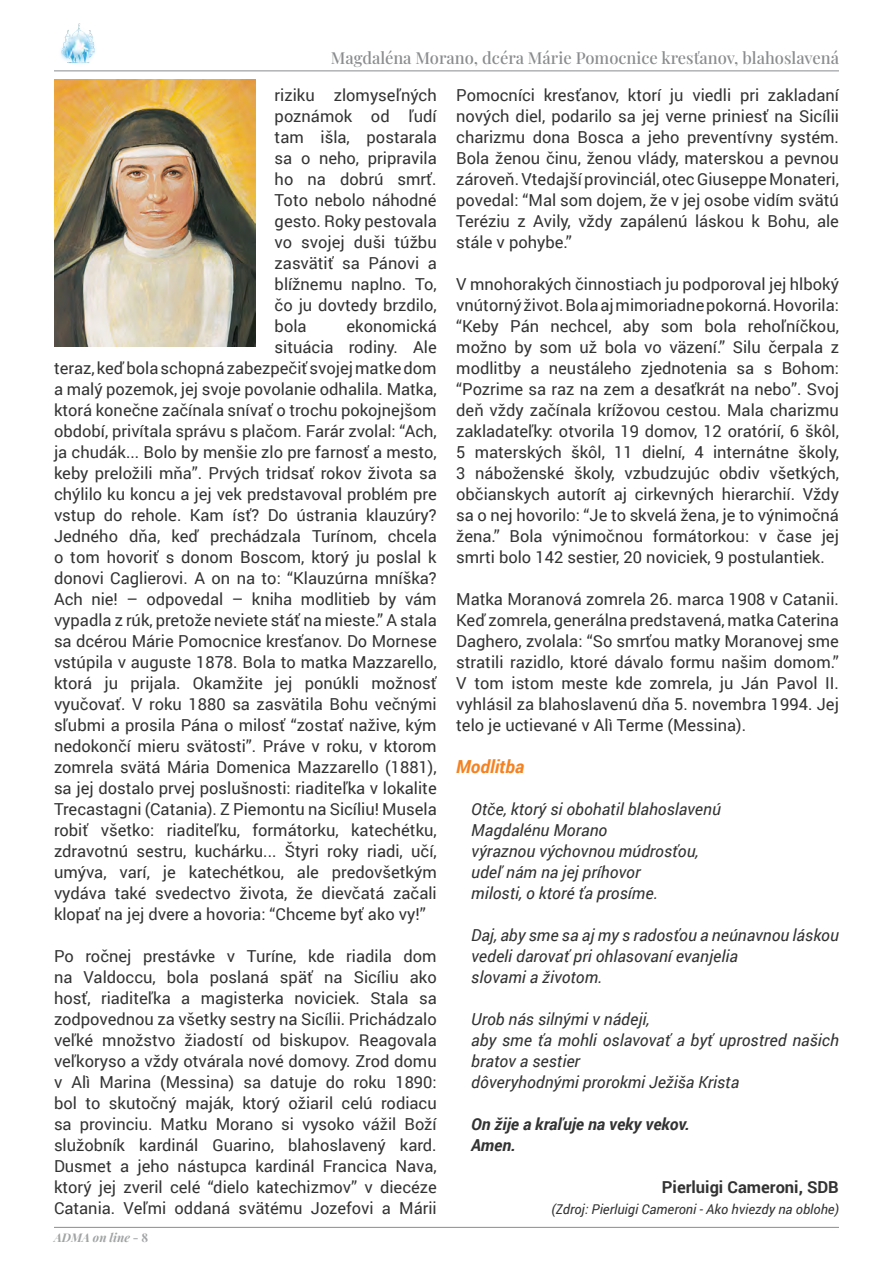
<style>
.page{position:relative;width:893px;height:1263px;background:#fff}
.page>*{position:absolute;margin:0;border:0;box-sizing:border-box;transform-origin:0 0}
.t1{font:italic 700 18px "Roboto";color:#f58221}
.t2{font:16.5px/21px "Roboto";color:#333;text-align:justify}
.t3{font:italic 16.5px/21px "Roboto";color:#333}
.t4{font:500 16.5px "Playfair Display";color:#8a8c8e}
.t5{font:italic 700 16.5px "Roboto";color:#333}
.t6{font:700 16.5px "Roboto";color:#333}
.t7{font:italic 13.5px "Roboto";color:#333}
.t8{font:italic 700 12px "Playfair Display";color:#a1a3a4}
.s1{font-style:normal}
</style>
<div class="page">
<hr style="left:54px;top:71px;width:785px;height:1px;background:#8a8c8e">
<img style="left:54px;top:23px;width:48px;height:48px">
<hr style="left:54px;top:1227px;width:785px;height:1px;background:#8a8c8e">
<img style="left:54px;top:80px;width:201px;height:267px">
<p class="t4" style="left:331px;top:45px;width:510px">Magdaléna Morano, dcéra Márie Pomocnice kresťanov, blahoslavená</p>
<p class="t2" style="left:275px;top:84px;width:164px">riziku zlomyseľných poznámok od ľudí tam išla, postarala sa o neho, pripravila ho na dobrú smrť.<br>Toto nebolo náhodné gesto. Roky pestovala vo svojej duši túžbu zasvätiť sa Pánovi a blížnemu naplno. To, čo ju dovtedy brzdilo, bola</p>
<p class="t2" style="left:456px;top:84px;width:384px">Pomocníci kresťanov, ktorí ju viedli pri zakladaní nových diel, podarilo sa jej verne priniesť na Sicílii charizmu dona Bosca a jeho preventívny systém.<br>Bola ženou činu, ženou vlády, materskou a pevnou zároveň. Vtedajší provinciál, otec Giuseppe Monateri, povedal: “Mal som dojem, že v jej osobe vidím svätú Teréziu z Avily, vždy zapálenú láskou k Bohu, ale stále v pohybe.”</p>
<p class="t2" style="left:456px;top:273px;width:384px">V mnohorakých činnostiach ju podporoval jej hlboký vnútorný život. Bola aj mimoriadne pokorná. Hovorila: “Keby Pán nechcel, aby som bola rehoľníčkou, možno by som už bola vo väzení.” Silu čerpala z modlitby a neustáleho zjednotenia sa s Bohom: “Pozrime sa raz na zem a desaťkrát na nebo”. Svoj deň vždy začínala krížovou cestou. Mala charizmu zakladateľky: otvorila 19 domov, 12 oratórií, 6 škôl, 5 materských škôl, 11 dielní, 4 internátne školy, 3 náboženské školy, vzbudzujúc obdiv všetkých, občianskych autorít aj cirkevných hierarchií. Vždy sa o nej hovorilo: “Je to skvelá žena, je to výnimočná žena.” Bola výnimočnou formátorkou: v čase jej smrti bolo 142 sestier, 20 noviciek, 9 postulantiek.</p>
<p class="t2" style="left:456px;top:588px;width:384px">Matka Moranová zomrela 26. marca 1908 v Catanii.<br>Keď zomrela, generálna predstavená, matka Caterina Daghero, zvolala: “So smrťou matky Moranovej sme stratili razidlo, ktoré dávalo formu našim domom.” V tom istom meste kde zomrela, ju Ján Pavol II. vyhlásil za blahoslavenú dňa 5. novembra 1994. Jej telo je uctievané v Alì Terme (Messina).</p>
<p class="t1" style="left:456px;top:753px;width:69px">Modlitba</p>
<p class="t3" style="left:471px;top:798px;width:251px">Otče, ktorý si obohatil blahoslavenú</p>
<p class="t3" style="left:471px;top:819px;width:138px">Magdalénu Morano</p>
<p class="t3" style="left:471px;top:840px;width:229px">výraznou výchovnou múdrosťou,</p>
<p class="t3" style="left:471px;top:861px;width:171px">udeľ nám na jej príhovor</p>
<p class="t3" style="left:471px;top:882px;width:188px">milosti, o ktoré ťa prosíme.</p>
<p class="t3" style="left:471px;top:924px;width:369px">Daj, aby sme sa aj my s radosťou a neúnavnou láskou</p>
<p class="t3" style="left:471px;top:945px;width:268px">vedeli darovať pri ohlasovaní evanjelia</p>
<p class="t3" style="left:471px;top:966px;width:133px">slovami a životom.</p>
<p class="t3" style="left:471px;top:1008px;width:180px">Urob nás silnými v nádeji,</p>
<p class="t3" style="left:471px;top:1029px;width:369px">aby sme ťa mohli oslavovať a byť uprostred našich bratov a sestier</p>
<p class="t3" style="left:471px;top:1071px;width:270px">dôveryhodnými prorokmi Ježiša Krista</p>
<p class="t5" style="left:471px;top:1112px;width:220px">On žije a kraľuje na veky vekov.</p>
<p class="t5" style="left:471px;top:1133px;width:46px">Amen.</p>
<p class="t6" style="left:662px;top:1175px;width:179px">Pierluigi Cameroni, SDB</p>
<p class="t7" style="left:552px;top:1199px;width:289px">(Zdroj: Pierluigi Cameroni - Ako hviezdy na oblohe)</p>
<p class="t2" style="left:347px;top:315px;width:92px">ekonomická</p>
<p class="t2" style="left:275px;top:336px;width:164px">situácia rodiny. Ale</p>
<p class="t2" style="left:54px;top:357px;width:384px">teraz, keď bola schopná zabezpečiť svojej matke dom</p>
<p class="t2" style="left:54px;top:378px;width:384px">a malý pozemok, jej svoje povolanie odhalila. Matka,</p>
<p class="t2" style="left:54px;top:399px;width:384px">ktorá konečne začínala snívať o trochu pokojnejšom</p>
<p class="t2" style="left:54px;top:420px;width:384px">období, privítala správu s plačom. Farár zvolal: “Ach,</p>
<p class="t2" style="left:54px;top:441px;width:384px">ja chudák... Bolo by menšie zlo pre farnosť a mesto,</p>
<p class="t2" style="left:54px;top:462px;width:384px">keby preložili mňa”. Prvých tridsať rokov života sa</p>
<p class="t2" style="left:54px;top:483px;width:384px">chýlilo ku koncu a jej vek predstavoval problém pre</p>
<p class="t2" style="left:54px;top:504px;width:384px">vstup do rehole. Kam ísť? Do ústrania klauzúry?</p>
<p class="t2" style="left:54px;top:525px;width:384px">Jedného dňa, keď prechádzala Turínom, chcela</p>
<p class="t2" style="left:54px;top:546px;width:384px">o tom hovoriť s donom Boscom, ktorý ju poslal k</p>
<p class="t2" style="left:54px;top:567px;width:384px">donovi Caglierovi. A on na to: “Klauzúrna mníška?</p>
<p class="t2" style="left:54px;top:588px;width:384px">Ach nie! – odpovedal – kniha modlitieb by vám</p>
<p class="t2" style="left:54px;top:609px;width:384px">vypadla z rúk, pretože neviete stáť na mieste.” A stala</p>
<p class="t2" style="left:54px;top:630px;width:384px">sa dcérou Márie Pomocnice kresťanov. Do Mornese</p>
<p class="t2" style="left:54px;top:651px;width:384px">vstúpila v auguste 1878. Bola to matka Mazzarello,</p>
<p class="t2" style="left:54px;top:672px;width:384px">ktorá ju prijala. Okamžite jej ponúkli možnosť</p>
<p class="t2" style="left:54px;top:693px;width:384px">vyučovať. V roku 1880 sa zasvätila Bohu večnými</p>
<p class="t2" style="left:54px;top:714px;width:384px">sľubmi a prosila Pána o milosť “zostať nažive, kým</p>
<p class="t2" style="left:54px;top:735px;width:384px">nedokončí mieru svätosti”. Práve v roku, v ktorom</p>
<p class="t2" style="left:54px;top:756px;width:384px">zomrela svätá Mária Domenica Mazzarello (1881),</p>
<p class="t2" style="left:54px;top:777px;width:384px">sa jej dostalo prvej poslušnosti: riaditeľka v lokalite</p>
<p class="t2" style="left:54px;top:798px;width:384px">Trecastagni (Catania). Z Piemontu na Sicíliu! Musela</p>
<p class="t2" style="left:54px;top:819px;width:384px">robiť všetko: riaditeľku, formátorku, katechétku,</p>
<p class="t2" style="left:54px;top:840px;width:384px">zdravotnú sestru, kuchárku... Štyri roky riadi, učí,</p>
<p class="t2" style="left:54px;top:861px;width:384px">umýva, varí, je katechétkou, ale predovšetkým</p>
<p class="t2" style="left:54px;top:882px;width:384px">vydáva také svedectvo života, že dievčatá začali</p>
<p class="t2" style="left:54px;top:903px;width:373px">klopať na jej dvere a hovoria: “Chceme byť ako vy!”</p>
<p class="t2" style="left:54px;top:945px;width:384px">Po ročnej prestávke v Turíne, kde riadila dom na Valdoccu, bola poslaná späť na Sicíliu ako hosť, riaditeľka a magisterka noviciek. Stala sa zodpovednou za všetky sestry na Sicílii. Prichádzalo veľké množstvo žiadostí od biskupov. Reagovala veľkoryso a vždy otvárala nové domovy. Zrod domu v Alì Marina (Messina) sa datuje do roku 1890: bol to skutočný maják, ktorý ožiaril celú rodiacu sa provinciu. Matku Morano si vysoko vážil Boží služobník kardinál Guarino, blahoslavený kard.<br>Dusmet a jeho nástupca kardinál Francica Nava, ktorý jej zveril celé “dielo katechizmov” v diecéze Catania. Veľmi oddaná svätému Jozefovi a Márii</p>
<p class="t8" style="left:54px;top:1228px;width:96px">ADMA on line <span class="s1">- 8</span></p>
</div>
